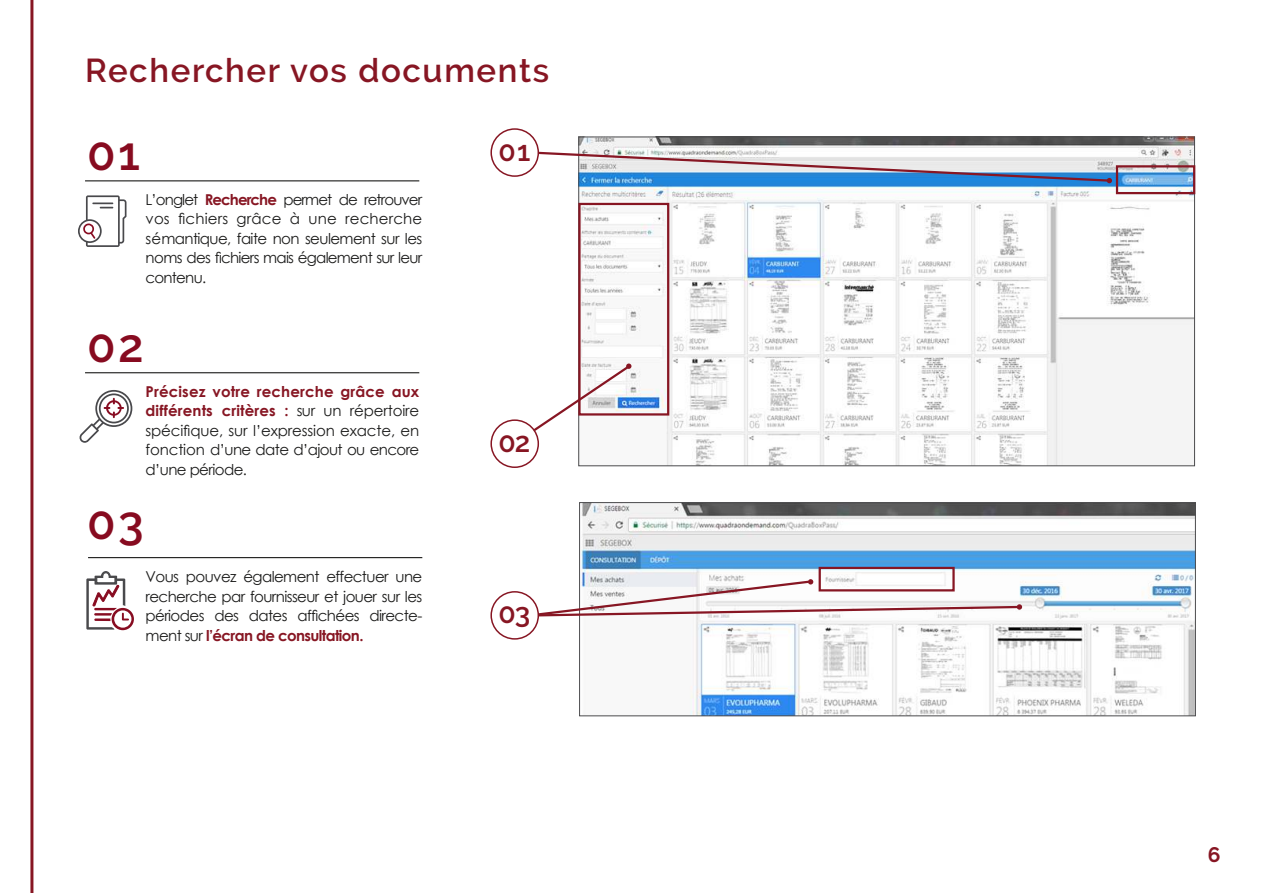
<style>
.page{position:relative;width:1263px;height:893px;background:#fff}
.page>*{position:absolute;margin:0;border:0;box-sizing:border-box;transform-origin:0 0}
.t1{font:600 46.5px "Raleway";color:#870b20}
.t2{font:600 33px "Raleway";letter-spacing:.05em;color:#871623}
.t3{font:600 28.2px "Raleway";color:#871623}
.t4{font:700 21px "Raleway";color:#871623}
.t5{font:15px/19.5px "Century Gothic";letter-spacing:-.04em;color:#1c1c1b;text-align:justify}
.s1{font-weight:700;color:#871623}
</style>
<div class="page">
<hr style="left:30px;top:0;width:3px;height:893px;background:#871623">
<hr style="left:85px;top:180px;width:334px;height:1px;background:#1c1c1b">
<hr style="left:85px;top:372px;width:334px;height:1px;background:#1c1c1b">
<hr style="left:88px;top:557px;width:334px;height:1px;background:#1c1c1b">
<img style="left:580px;top:139px;width:613px;height:325px">
<img style="left:581px;top:504px;width:613px;height:210px">
<div style="left:579px;top:502px;width:617px;height:214px;border:1px solid #4b4b4d"></div>
<div style="left:490px;top:128px;width:49px;height:49px;border:2px solid #871623;border-radius:50%"></div>
<svg style="left:529px;top:150px;width:583px;height:33px"></svg>
<div style="left:1116px;top:165px;width:79px;height:29px;border:2px solid #871623"></div>
<div style="left:578px;top:203px;width:91px;height:213px;border:2px solid #871623"></div>
<svg style="left:78px;top:195px;width:48px;height:52px"></svg>
<svg style="left:79px;top:390px;width:53px;height:53px"></svg>
<div style="left:490px;top:419px;width:49px;height:49px;border:2px solid #871623;border-radius:50%"></div>
<div style="left:490px;top:591px;width:49px;height:49px;border:2px solid #871623;border-radius:50%"></div>
<svg style="left:513px;top:363px;width:118px;height:83px"></svg>
<svg style="left:528px;top:579px;width:494px;height:39px"></svg>
<div style="left:819px;top:567px;width:136px;height:24px;border:2px solid #871623"></div>
<svg style="left:86px;top:571px;width:48px;height:59px"></svg>
<h2 class="t2" style="left:85px;top:58px;width:466px">Rechercher vos documents</h2>
<h1 class="t1" style="left:87px;top:136px;width:54px">01</h1>
<p class="t5" style="left:146px;top:191px;width:278px">L’onglet <span class="s1">Recherche</span> permet de retrouver vos fichiers grâce à une recherche sémantique, faite non seulement sur les noms des fichiers mais également sur leur contenu.</p>
<h1 class="t1" style="left:87px;top:328px;width:58px">02</h1>
<p class="t5" style="left:146px;top:383px;width:275px"><span class="s1">Précisez votre recherche grâce aux différents critères :</span> sur un répertoire spécifique, sur l’expression exacte, en fonction d’une date d’ajout ou encore d’une période.</p>
<h1 class="t1" style="left:87px;top:505px;width:58px">03</h1>
<p class="t5" style="left:146px;top:568px;width:278px">Vous pouvez également effectuer une recherche par fournisseur et jouer sur les périodes des dates affichées directe&shy;ment sur <span class="s1">l’écran de consultation.</span></p>
<h3 class="t3" style="left:498px;top:140px;width:33px">01</h3>
<h3 class="t3" style="left:498px;top:431px;width:34px">02</h3>
<h3 class="t3" style="left:498px;top:603px;width:34px">03</h3>
<h3 class="t4" style="left:1208px;top:846px;width:14px">6</h3>
</div>
